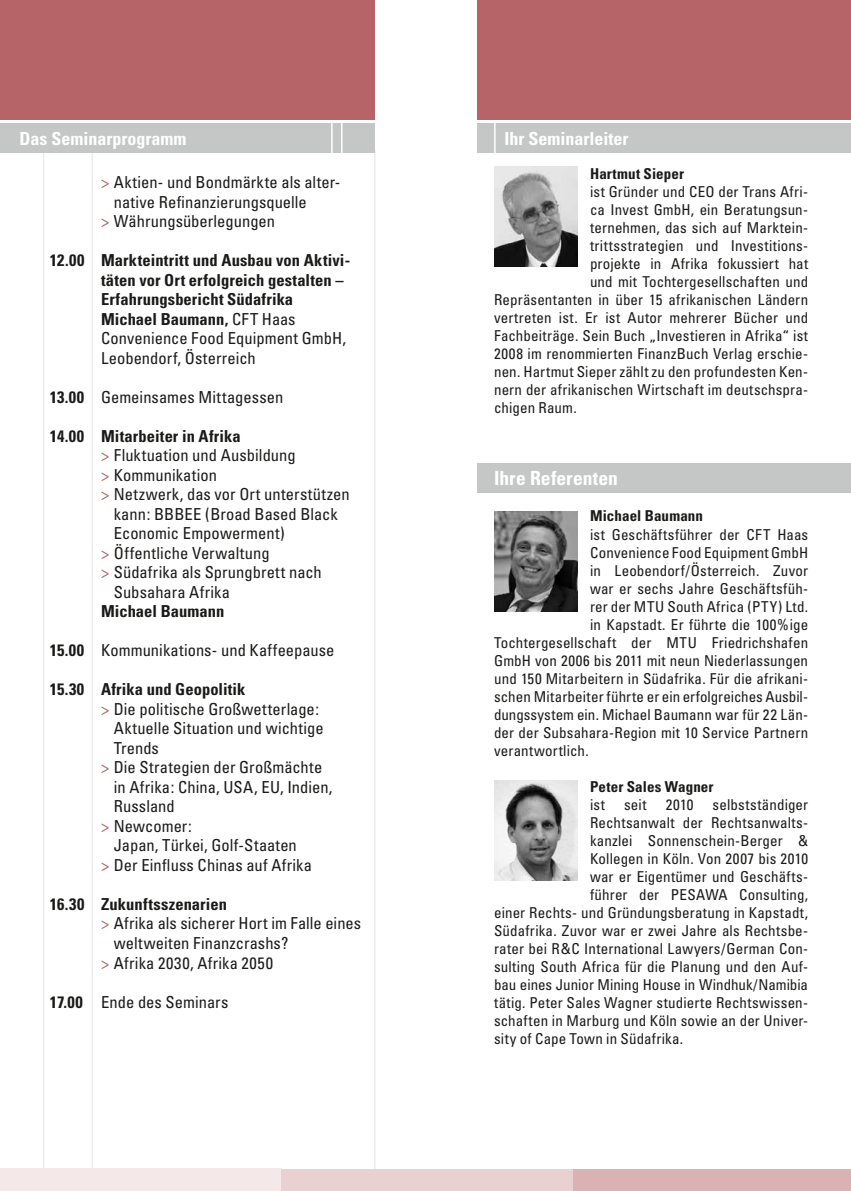
<style>
.page{position:relative;width:851px;height:1191px;background:#fff}
.page>*{position:absolute;margin:0;border:0;box-sizing:border-box;transform-origin:0 0}
.t1{font:700 condensed 19.5px "Univers";letter-spacing:.005em;color:#fff}
.t2{font:700 condensed 18px "Univers";color:#fff}
.t3{font:condensed 16.5px "Univers";letter-spacing:.005em;color:#1a1a18}
.t4{font:700 condensed 16.5px/19.5px "Univers";letter-spacing:.005em;color:#1a1a18}
.t5{font:condensed 15px "Univers";letter-spacing:.01em;color:#1a1a18}
.t6{font:700 condensed 15px "Univers";letter-spacing:.005em;color:#1a1a18}
.s1{color:#b66467}
.s2{font-weight:400}
.s3{font-weight:700}
</style>
<div class="page">
<svg style="left:43px;top:150px;width:332px;height:1019px"></svg>
<hr style="left:92px;top:147px;width:1px;height:1044px;background:#ececed">
<div style="left:0;top:0;width:374px;height:119px;background:#b66467"></div>
<div style="left:0;top:124px;width:374px;height:29px;background:#c5c6c6"></div>
<hr style="left:331px;top:123px;width:1px;height:30px;background:#fff">
<hr style="left:341px;top:121px;width:1px;height:32px;background:#fff">
<div style="left:0;top:1169px;width:281px;height:22px;background:#f4e8e8"></div>
<div style="left:281px;top:1169px;width:292px;height:22px;background:#e9d1d1"></div>
<div style="left:573px;top:1169px;width:277px;height:22px;background:#dab2b3"></div>
<div style="left:477px;top:463px;width:373px;height:29px;background:#c5c6c6"></div>
<div style="left:477px;top:0;width:373px;height:119px;background:#b66467"></div>
<div style="left:477px;top:124px;width:373px;height:29px;background:#c5c6c6"></div>
<hr style="left:494px;top:121px;width:1px;height:32px;background:#fff">
<img style="left:494px;top:167px;width:83px;height:100px">
<img style="left:494px;top:780px;width:83px;height:100px">
<img style="left:494px;top:511px;width:83px;height:100px">
<p class="t2" style="left:19px;top:128px;width:168px">Das Seminarprogramm</p>
<p class="t3" style="left:101px;top:172px;width:241px"><span class="s1">&gt;</span> Aktien- und Bondmärkte als alter-</p>
<p class="t3" style="left:114px;top:191px;width:194px">native Refinanzierungsquelle</p>
<p class="t3" style="left:101px;top:211px;width:175px"><span class="s1">&gt;</span> Währungsüberlegungen</p>
<p class="t4" style="left:101px;top:250px;width:250px;text-indent:-51px">12.00 Markteintritt und Ausbau von Aktivi&shy;täten vor Ort erfolgreich gestalten –<br>Erfahrungsbericht Südafrika<br>Michael Baumann, <span class="s2">CFT Haas<br>Convenience Food Equipment GmbH,<br>Leobendorf, Österreich</span></p>
<p class="t3" style="left:50px;top:386px;width:235px"><span class="s3">13.00</span> Gemeinsames Mittagessen</p>
<p class="t4" style="left:50px;top:426px;width:192px">14.00 Mitarbeiter in Afrika</p>
<p class="t3" style="left:101px;top:445px;width:196px"><span class="s1">&gt;</span> Fluktuation und Ausbildung</p>
<p class="t3" style="left:101px;top:464px;width:117px"><span class="s1">&gt;</span> Kommunikation</p>
<p class="t3" style="left:101px;top:484px;width:250px"><span class="s1">&gt;</span> Netzwerk, das vor Ort unterstützen</p>
<p class="t3" style="left:114px;top:503px;width:225px">kann: BBBEE (Broad Based Black</p>
<p class="t3" style="left:114px;top:523px;width:172px">Economic Empowerment)</p>
<p class="t3" style="left:101px;top:542px;width:170px"><span class="s1">&gt;</span> Öffentliche Verwaltung</p>
<p class="t3" style="left:101px;top:562px;width:222px"><span class="s1">&gt;</span> Südafrika als Sprungbrett nach</p>
<p class="t3" style="left:114px;top:581px;width:118px">Subsahara Afrika</p>
<p class="t4" style="left:101px;top:601px;width:125px">Michael Baumann</p>
<p class="t3" style="left:50px;top:640px;width:286px"><span class="s3">15.00</span> Kommunikations- und Kaffeepause</p>
<p class="t4" style="left:50px;top:679px;width:197px">15.30 Afrika und Geopolitik</p>
<p class="t3" style="left:101px;top:698px;width:220px"><span class="s1">&gt;</span> Die politische Großwetterlage:</p>
<p class="t3" style="left:114px;top:718px;width:211px">Aktuelle Situation und wichtige</p>
<p class="t3" style="left:114px;top:737px;width:47px">Trends</p>
<p class="t3" style="left:101px;top:757px;width:223px"><span class="s1">&gt;</span> Die Strategien der Großmächte</p>
<p class="t3" style="left:114px;top:776px;width:220px">in Afrika: China, USA, EU, Indien,</p>
<p class="t3" style="left:114px;top:796px;width:62px">Russland</p>
<p class="t3" style="left:101px;top:815px;width:92px"><span class="s1">&gt;</span> Newcomer:</p>
<p class="t3" style="left:114px;top:835px;width:184px">Japan, Türkei, Golf-Staaten</p>
<p class="t3" style="left:101px;top:854px;width:212px"><span class="s1">&gt;</span> Der Einfluss Chinas auf Afrika</p>
<p class="t4" style="left:50px;top:894px;width:178px">16.30 Zukunftsszenarien</p>
<p class="t3" style="left:101px;top:913px;width:261px"><span class="s1">&gt;</span> Afrika als sicherer Hort im Falle eines</p>
<p class="t3" style="left:114px;top:932px;width:176px">weltweiten Finanzcrashs?</p>
<p class="t3" style="left:101px;top:952px;width:173px"><span class="s1">&gt;</span> Afrika 2030, Afrika 2050</p>
<p class="t3" style="left:50px;top:991px;width:180px"><span class="s3">17.00</span> Ende des Seminars</p>
<p class="t2" style="left:504px;top:128px;width:126px">Ihr Seminarleiter</p>
<p class="t6" style="left:590px;top:165px;width:95px">Hartmut Sieper</p>
<p class="t5" style="left:590px;top:182px;width:219px">ist Gründer und CEO der Trans Afri-</p>
<p class="t5" style="left:590px;top:200px;width:219px">ca Invest GmbH, ein Beratungsun-</p>
<p class="t5" style="left:590px;top:218px;width:220px">ternehmen, das sich auf Marktein-</p>
<p class="t5" style="left:590px;top:236px;width:219px">trittsstrategien und Investitions-</p>
<p class="t5" style="left:590px;top:254px;width:219px">projekte in Afrika fokussiert hat</p>
<p class="t5" style="left:590px;top:272px;width:219px">und mit Tochtergesellschaften und</p>
<p class="t5" style="left:494px;top:290px;width:315px">Repräsentanten in über 15 afrikanischen Ländern</p>
<p class="t5" style="left:494px;top:308px;width:315px">vertreten ist. Er ist Autor mehrerer Bücher und</p>
<p class="t5" style="left:494px;top:326px;width:315px">Fachbeiträge. Sein Buch „Investieren in Afrika“ ist</p>
<p class="t5" style="left:494px;top:344px;width:315px">2008 im renommierten FinanzBuch Verlag erschie-</p>
<p class="t5" style="left:494px;top:362px;width:315px">nen. Hartmut Sieper zählt zu den profundesten Ken-</p>
<p class="t5" style="left:494px;top:380px;width:315px">nern der afrikanischen Wirtschaft im deutschspra-</p>
<p class="t5" style="left:494px;top:398px;width:84px">chigen Raum.</p>
<h1 class="t1" style="left:494px;top:466px;width:125px">Ihre Referenten</h1>
<p class="t6" style="left:590px;top:507px;width:114px">Michael Baumann</p>
<p class="t5" style="left:590px;top:524px;width:219px">ist Geschäftsführer der CFT Haas</p>
<p class="t5" style="left:590px;top:542px;width:219px">Convenience Food Equipment GmbH</p>
<p class="t5" style="left:590px;top:560px;width:219px">in Leobendorf/Österreich. Zuvor</p>
<p class="t5" style="left:590px;top:578px;width:220px">war er sechs Jahre Geschäftsfüh-</p>
<p class="t5" style="left:590px;top:596px;width:219px">rer der MTU South Africa (PTY) Ltd.</p>
<p class="t5" style="left:590px;top:614px;width:219px">in Kapstadt. Er führte die 100%ige</p>
<p class="t5" style="left:494px;top:632px;width:315px">Tochtergesellschaft der MTU Friedrichshafen</p>
<p class="t5" style="left:494px;top:650px;width:315px">GmbH von 2006 bis 2011 mit neun Niederlassungen</p>
<p class="t5" style="left:494px;top:668px;width:315px">und 150 Mitarbeitern in Südafrika. Für die afrikani-</p>
<p class="t5" style="left:494px;top:686px;width:315px">schen Mitarbeiter führte er ein erfolgreiches Ausbil-</p>
<p class="t5" style="left:494px;top:704px;width:315px">dungssystem ein. Michael Baumann war für 22 Län-</p>
<p class="t5" style="left:494px;top:722px;width:315px">der der Subsahara-Region mit 10 Service Partnern</p>
<p class="t5" style="left:494px;top:740px;width:96px">verantwortlich.</p>
<p class="t6" style="left:590px;top:777px;width:125px">Peter Sales Wagner</p>
<p class="t5" style="left:590px;top:794px;width:16px">ist</p>
<p class="t5" style="left:624px;top:794px;width:24px">seit</p>
<p class="t5" style="left:665px;top:794px;width:29px">2010</p>
<p class="t5" style="left:712px;top:794px;width:97px">selbstständiger</p>
<p class="t5" style="left:590px;top:812px;width:219px">Rechtsanwalt der Rechtsanwalts-</p>
<p class="t5" style="left:590px;top:830px;width:219px">kanzlei Sonnenschein-Berger &amp;</p>
<p class="t5" style="left:590px;top:848px;width:220px">Kollegen in Köln. Von 2007 bis 2010</p>
<p class="t5" style="left:590px;top:866px;width:219px">war er Eigentümer und Geschäfts-</p>
<p class="t5" style="left:590px;top:884px;width:219px">führer der PESAWA Consulting,</p>
<p class="t5" style="left:494px;top:902px;width:315px">einer Rechts- und Gründungsberatung in Kapstadt,</p>
<p class="t5" style="left:494px;top:920px;width:315px">Südafrika. Zuvor war er zwei Jahre als Rechtsbe-</p>
<p class="t5" style="left:494px;top:938px;width:315px">rater bei R&amp;C International Lawyers/German Con-</p>
<p class="t5" style="left:494px;top:956px;width:315px">sulting South Africa für die Planung und den Auf-</p>
<p class="t5" style="left:494px;top:974px;width:315px">bau eines Junior Mining House in Windhuk/Namibia</p>
<p class="t5" style="left:494px;top:992px;width:315px">tätig. Peter Sales Wagner studierte Rechtswissen-</p>
<p class="t5" style="left:494px;top:1010px;width:315px">schaften in Marburg und Köln sowie an der Univer-</p>
<p class="t5" style="left:494px;top:1028px;width:190px">sity of Cape Town in Südafrika.</p>
</div>
